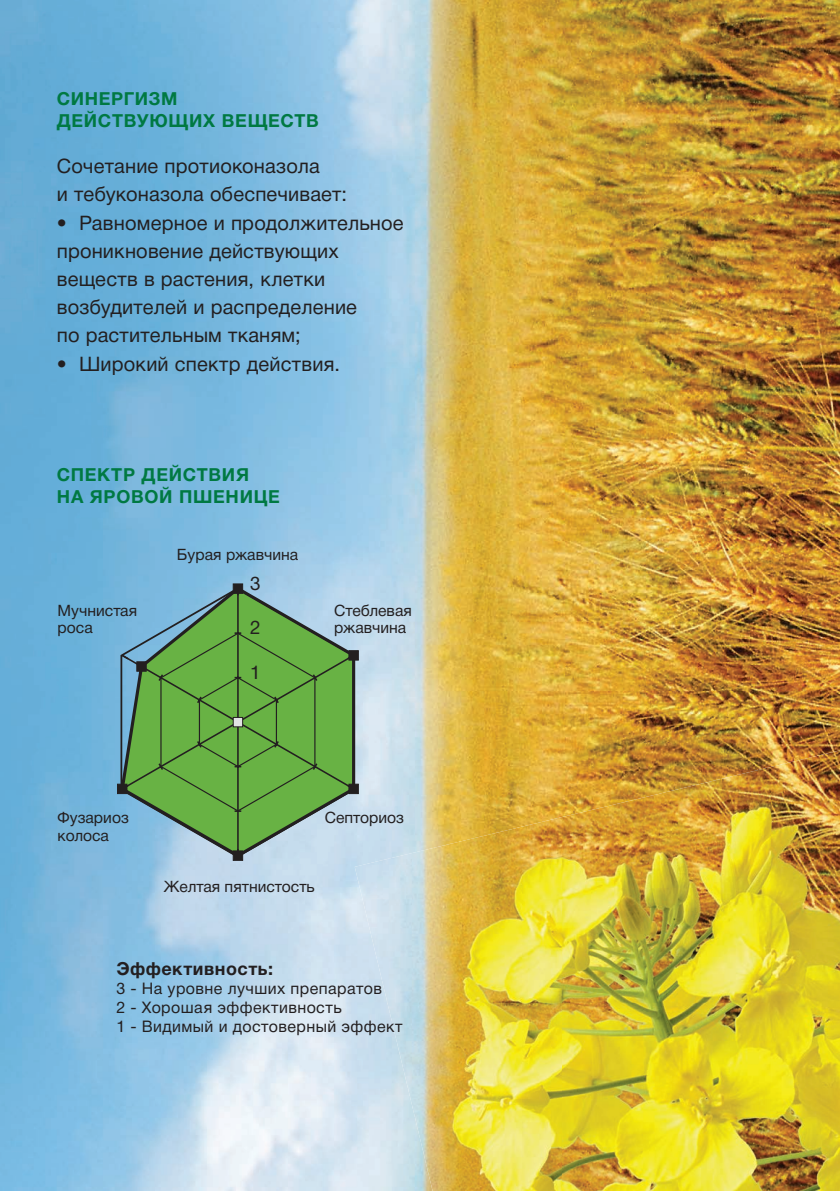
<style>
.page{position:relative;width:840px;height:1191px;background:#fff}
.page>*{position:absolute;margin:0;border:0;box-sizing:border-box;transform-origin:0 0}
.t1{font:20px/28.2px "Helvetica Neue Cyr";letter-spacing:.01em;color:#231f20}
.t2{font:18.8px "Helvetica Neue Cyr";color:#231f20}
.t3{font:700 18px/21.6px "Helvetica Neue Cyr";letter-spacing:.04em;color:#007942}
.t4{font:700 18px "Helvetica Neue Cyr";letter-spacing:.025em;color:#231f20}
.t5{font:16px/19.2px "Helvetica Neue Cyr";letter-spacing:.025em;color:#231f20}
.t6{font:15.6px/17.2px "Helvetica Neue Cyr";color:#231f20}
</style>
<div class="page">
<img style="left:0;top:0;width:839px;height:1191px">
<img style="left:387px;top:1002px;width:383px;height:189px">
<img style="left:770px;top:750px;width:69px;height:441px">
<img style="left:354px;top:817px;width:208px;height:185px">
<img style="left:562px;top:813px;width:208px;height:189px">
<img style="left:576px;top:767px;width:194px;height:46px">
<svg style="left:118px;top:584px;width:240px;height:276px;background:#a7cde7"></svg>
<div style="left:233px;top:583px;width:10px;height:11px;background:#231f20;border:1px solid #231f20"></div>
<div style="left:348px;top:650px;width:10px;height:10px;background:#231f20"></div>
<div style="left:348px;top:783px;width:10px;height:11px;background:#231f20;border:1px solid #231f20"></div>
<div style="left:233px;top:850px;width:10px;height:10px;background:#231f20"></div>
<div style="left:117px;top:783px;width:10px;height:11px;background:#231f20"></div>
<svg style="left:119px;top:586px;width:237px;height:272px;background:#71ac6f"></svg>
<p class="t3" style="left:57px;top:88px;width:263px">СИНЕРГИЗМ<br>ДЕЙСТВУЮЩИХ ВЕЩЕСТВ</p>
<p class="t1" style="left:57px;top:152px;width:292px">Сочетание протиоконазола<br>и тебуконазола обеспечивает:</p>
<p class="t1" style="left:57px;top:208px;width:348px">• Равномерное и продолжительное проникновение действующих веществ в растения, клетки возбудителей и распределение<br>по растительным тканям;</p>
<p class="t1" style="left:57px;top:349px;width:284px">• Широкий спектр действия.</p>
<p class="t3" style="left:57px;top:464px;width:224px">СПЕКТР ДЕЙСТВИЯ<br>НА ЯРОВОЙ ПШЕНИЦЕ</p>
<p class="t6" style="left:177px;top:546px;width:123px">Бурая ржавчина</p>
<p class="t2" style="left:250px;top:572px;width:12px">3</p>
<p class="t6" style="left:58px;top:602px;width:81px">Мучнистая роса</p>
<p class="t6" style="left:334px;top:602px;width:79px">Стеблевая ржавчина</p>
<p class="t2" style="left:250px;top:617px;width:12px">2</p>
<p class="t2" style="left:250px;top:661px;width:12px">1</p>
<p class="t6" style="left:58px;top:809px;width:73px">Фузариоз колоса</p>
<p class="t6" style="left:324px;top:809px;width:81px">Септориоз</p>
<p class="t6" style="left:164px;top:878px;width:152px">Желтая пятнистость</p>
<p class="t4" style="left:116px;top:958px;width:158px">Эффективность:</p>
<p class="t5" style="left:116px;top:979px;width:287px">3 - На уровне лучших препаратов<br>2 - Хорошая эффективность<br>1 - Видимый и достоверный эффект</p>
</div>
